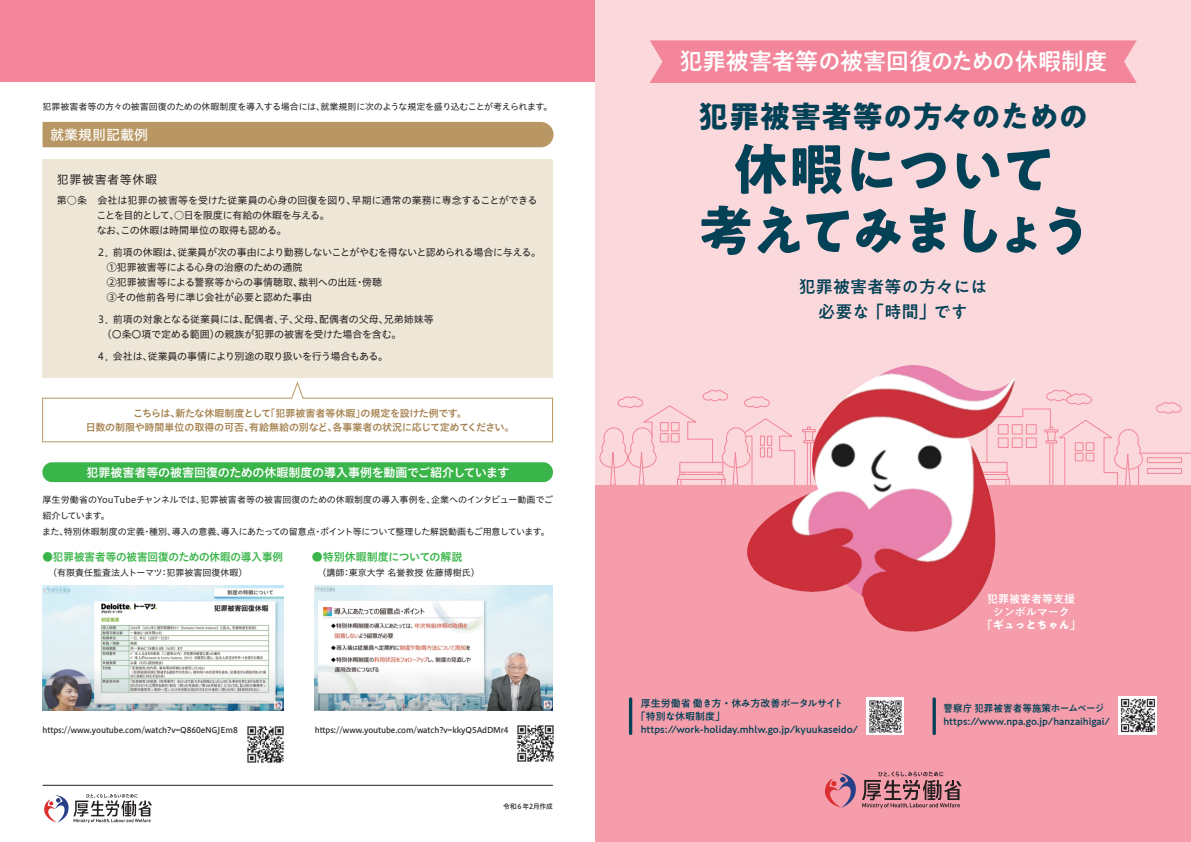
<style>
.page{position:relative;width:1191px;height:842px;background:#fff}
.page>*{position:absolute;margin:0;border:0;box-sizing:border-box;transform-origin:0 0}
.t1{font:700 55px/61.6px "PA1 Gothic Std N";letter-spacing:-.065em;color:#024156;text-align:center}
.t2{font:700 30.5px "PA1 Gothic Std N";letter-spacing:-.015em;color:#024156}
.t3{font:500 23.5px "PA1 Gothic Std N";letter-spacing:-.02em;color:#fff}
.t4{font:500 17px/24.9px "PA1 Gothic Std N";letter-spacing:.01em;color:#024156;text-align:center}
.t5{font:14px "Hiragino UD Sans Std W5";color:#fff}
.t6{font:12px "Hiragino UD Sans Std W6";letter-spacing:-.015em;color:#fff}
.t7{font:12px "Hiragino UD Sans Std W4";letter-spacing:.05em;color:#231f20}
.t8{font:500 11px/13.5px "PA1 Gothic Std N";color:#fff;text-align:center}
.t9{font:11px "Hiragino UD Sans Std W6";letter-spacing:-.005em;color:#3ab54a;scale:.96 1}
.t10{font:11px "Hiragino UD Sans Std W6";letter-spacing:-.005em;color:#3ab54a}
.t11{font:10px/15px "Hiragino UD Sans Std W4";letter-spacing:-.015em;color:#231f20}
.t12{font:10px "Hiragino UD Sans Std W6";letter-spacing:-.015em;color:#a68351}
.t13{font:500 10px "PA1 Gothic Std N";color:#024156}
.t14{font:500 10px/13px "PA1 Gothic Std";color:#024156;scale:.96 1}
.t15{font:10px "Hiragino UD Sans Std W4";letter-spacing:-.045em;color:#231f20}
.t16{font:500 10px "PA1 Gothic Std N";letter-spacing:-.045em;color:#024156}
.t17{font:10px "Hiragino UD Sans Std W6";letter-spacing:-.04em;color:#a68351}
.t18{font:9px/16px "Hiragino UD Sans Std W4";letter-spacing:-.015em;color:#231f20}
.t19{font:9px "Hiragino UD Sans Std W4";letter-spacing:-.055em;color:#231f20}
.t20{font:9px "Hiragino UD Sans Std W4";letter-spacing:-.04em;color:#231f20}
.t21{font:9px "Hiragino UD Sans Std W4";letter-spacing:.01em;color:#231f20}
.t22{font:9px "Hiragino UD Sans Std W4";letter-spacing:-.035em;color:#231f20}
.t23{font:8px "Hiragino UD Sans Std W5";letter-spacing:-.01em;color:#231f20}
.t24{font:7px "Hiragino UD Sans Std W5";letter-spacing:-.025em;color:#231f20;scale:.96 1}
.s1{font-weight:700}
</style>
<div class="page">
<div style="left:0;top:0;width:611px;height:82px;background:#f3869a"></div>
<div style="left:595px;top:0;width:596px;height:842px;background:#fbd8db"></div>
<svg style="left:599px;top:390px;width:144px;height:95px"></svg>
<svg style="left:1015px;top:390px;width:176px;height:95px"></svg>
<div style="left:595px;top:485px;width:596px;height:357px;background:#f59daa"></div>
<div style="left:650px;top:40px;width:486px;height:43px;background:#f3869a"></div>
<img style="left:43px;top:585px;width:240px;height:125px">
<img style="left:517px;top:725px;width:37px;height:37px">
<img style="left:247px;top:726px;width:37px;height:37px">
<img style="left:743px;top:365px;width:272px;height:267px">
<hr style="left:629px;top:697px;width:3px;height:38px;background:#024156;border-radius:2px">
<svg style="left:932px;top:697px;width:4px;height:38px"></svg>
<svg style="left:825px;top:773px;width:31px;height:35px"></svg>
<svg style="left:862px;top:771px;width:99px;height:37px"></svg>
<img style="left:315px;top:585px;width:238px;height:126px">
<div style="left:42px;top:159px;width:511px;height:218px;background:#eee6d7"></div>
<div style="left:43px;top:122px;width:510px;height:25px;background:#b99764"></div>
<div style="left:42px;top:462px;width:511px;height:20px;background:#3ab54a;border-radius:10px"></div>
<svg style="left:42px;top:381px;width:511px;height:62px"></svg>
<svg style="left:44px;top:794px;width:108px;height:29px"></svg>
<hr style="left:43px;top:785px;width:510px;height:1px;background:#231f20">
<div style="left:1118px;top:696px;width:39px;height:39px;background:#fff"></div>
<img style="left:1121px;top:698px;width:34px;height:35px">
<div style="left:866px;top:697px;width:38px;height:38px;background:#fff"></div>
<img style="left:869px;top:700px;width:33px;height:33px">
<p class="t20" style="left:320px;top:100px;width:233px">就業規則に次のような規定を盛り込むことが考えられます。</p>
<p class="t18" style="left:43px;top:98px;width:284px">犯罪被害者等の方々の被害回復のための休暇制度を導入する場合には、</p>
<h3 class="t5" style="left:50px;top:124px;width:100px">就業規則記載例</h3>
<p class="t7" style="left:57px;top:170px;width:102px">犯罪被害者等休暇</p>
<p class="t11" style="left:351px;top:192px;width:187px">早期に通常の業務に専念することができる</p>
<p class="t11" style="left:96px;top:192px;width:261px;text-indent:-39px">第○条　会社は犯罪の被害等を受けた従業員の心身の回復を図り、ことを目的として、○日を限度に有給の休暇を与える。<br>なおこの休暇は時間単位の取得も認める。</p>
<p class="t11" style="left:116px;top:222px;width:11px">、</p>
<p class="t15" style="left:177px;top:244px;width:365px">従業員が次の事由により勤務しないことがやむを得ないと認められる場合に与える。</p>
<p class="t11" style="left:113px;top:244px;width:71px">前項の休暇は、</p>
<p class="t11" style="left:107px;top:244px;width:197px;text-indent:-11px">２．<br>①犯罪被害等による心身の治療のための通院</p>
<p class="t11" style="left:107px;top:274px;width:207px">②犯罪被害等による警察等からの事情聴取、<br>③その他前各号に準じ会社が必要と認めた事由</p>
<p class="t11" style="left:362px;top:274px;width:21px">傍聴</p>
<p class="t11" style="left:298px;top:274px;width:61px">裁判への出廷</p>
<p class="t11" style="left:355px;top:274px;width:11px">・</p>
<p class="t11" style="left:113px;top:311px;width:138px">前項の対象となる従業員には、</p>
<p class="t11" style="left:244px;top:311px;width:57px">配偶者子、、</p>
<p class="t11" style="left:319px;top:311px;width:71px">配偶者の父母、</p>
<p class="t11" style="left:384px;top:311px;width:51px">兄弟姉妹等</p>
<p class="t11" style="left:294px;top:311px;width:31px">父母、</p>
<p class="t11" style="left:96px;top:311px;width:21px">３．</p>
<p class="t11" style="left:215px;top:326px;width:188px">の親族が犯罪の被害を受けた場合を含む。</p>
<p class="t11" style="left:102px;top:326px;width:119px">（〇条〇項で定める範囲）</p>
<p class="t11" style="left:148px;top:348px;width:242px">従業員の事情により別途の取り扱いを行う場合もある。</p>
<p class="t11" style="left:113px;top:348px;width:41px">会社は、</p>
<p class="t11" style="left:96px;top:348px;width:21px">４．</p>
<p class="t12" style="left:265px;top:405px;width:102px">「犯罪被害者等休暇」</p>
<p class="t12" style="left:175px;top:405px;width:97px">新たな休暇制度として</p>
<p class="t12" style="left:360px;top:405px;width:108px">の規定を設けた例です。</p>
<p class="t12" style="left:133px;top:405px;width:49px">こちらは、</p>
<p class="t12" style="left:249px;top:419px;width:90px">有給無給の別など、</p>
<p class="t17" style="left:332px;top:419px;width:183px">各事業者の状況に応じて定めてください。</p>
<p class="t12" style="left:86px;top:419px;width:170px">日数の制限や時間単位の取得の可否、</p>
<p class="t6" style="left:86px;top:463px;width:424px">犯罪被害者等の被害回復のための休暇制度の導入事例を動画でご紹介しています</p>
<p class="t22" style="left:431px;top:493px;width:123px">企業へのインタビュー動画でご</p>
<p class="t21" style="left:201px;top:493px;width:236px">犯罪被害者等の被害回復のための休暇制度の導入事例を、</p>
<p class="t18" style="left:43px;top:491px;width:164px">厚生労働省のYouTubeチャンネルでは、紹介しています。</p>
<p class="t19" style="left:320px;top:525px;width:231px">ポイント等について整理した解説動画もご用意しています。</p>
<p class="t18" style="left:172px;top:523px;width:55px">導入の意義、</p>
<p class="t22" style="left:221px;top:525px;width:96px">導入にあたっての留意点</p>
<p class="t18" style="left:64px;top:523px;width:82px">特別休暇制度の定義</p>
<p class="t18" style="left:149px;top:523px;width:28px">種別、</p>
<p class="t18" style="left:42px;top:523px;width:28px">また、</p>
<p class="t9" style="left:42px;top:549px;width:252px">●犯罪被害者等の被害回復のための休暇の導入事例</p>
<p class="t18" style="left:167px;top:564px;width:82px">犯罪被害回復休暇(</p>
<p class="t18" style="left:142px;top:523px;width:10px">・</p>
<p class="t18" style="left:313px;top:523px;width:10px">・</p>
<p class="t10" style="left:312px;top:549px;width:152px">●特別休暇制度についての解説</p>
<p class="t18" style="left:349px;top:564px;width:132px">東京大学名誉教授佐藤博樹氏(</p>
<p class="t18" style="left:48px;top:564px;width:116px">（有限責任監査法人トーマツ</p>
<p class="t18" style="left:317px;top:564px;width:28px">（講師</p>
<p class="t18" style="left:160px;top:564px;width:10px">：</p>
<p class="t18" style="left:342px;top:564px;width:10px">：</p>
<p class="t23" style="left:43px;top:724px;width:197px">https://www.youtube.com/watch Q=v? 860eNGJEm8</p>
<p class="t23" style="left:315px;top:724px;width:195px">https://www.youtube.com/watch =v? kkyQ5AdDMr4</p>
<p class="t24" style="left:503px;top:801px;width:53px">令和６年2月作成</p>
<h3 class="t3" style="left:679px;top:48px;width:429px">犯罪被害者等の被害回復のための休暇制度</h3>
<h2 class="t2" style="left:698px;top:97px;width:392px">犯罪被害者等の方々のための</h2>
<h1 class="t1" style="left:698px;top:145px;width:396px">休暇について<br>考えてみましょう</h1>
<h3 class="t4" style="left:798px;top:276px;width:190px">犯罪被害者等の方々には必要な「時間」です</h3>
<p class="t16" style="left:640px;top:697px;width:204px">厚生労働省働き方・休み方改善ポータルサイト</p>
<p class="t13" style="left:635px;top:710px;width:91px">「特別な休暇制度「</p>
<p class="t13" style="left:640px;top:723px;width:219px">https://work-holiday.mhlw.go j p. /kyuukaseido/</p>
<p class="t8" style="left:981px;top:593px;width:101px">犯罪被害者等支援シンボルマーク<br>「<span class="s1">ギュっとちゃん</span>「</p>
<p class="t14" style="left:943px;top:702px;width:175px">警察庁犯罪被害者等施策ホームページhttps://www.npa.go j p. /hanzaihigai/</p>
</div>
